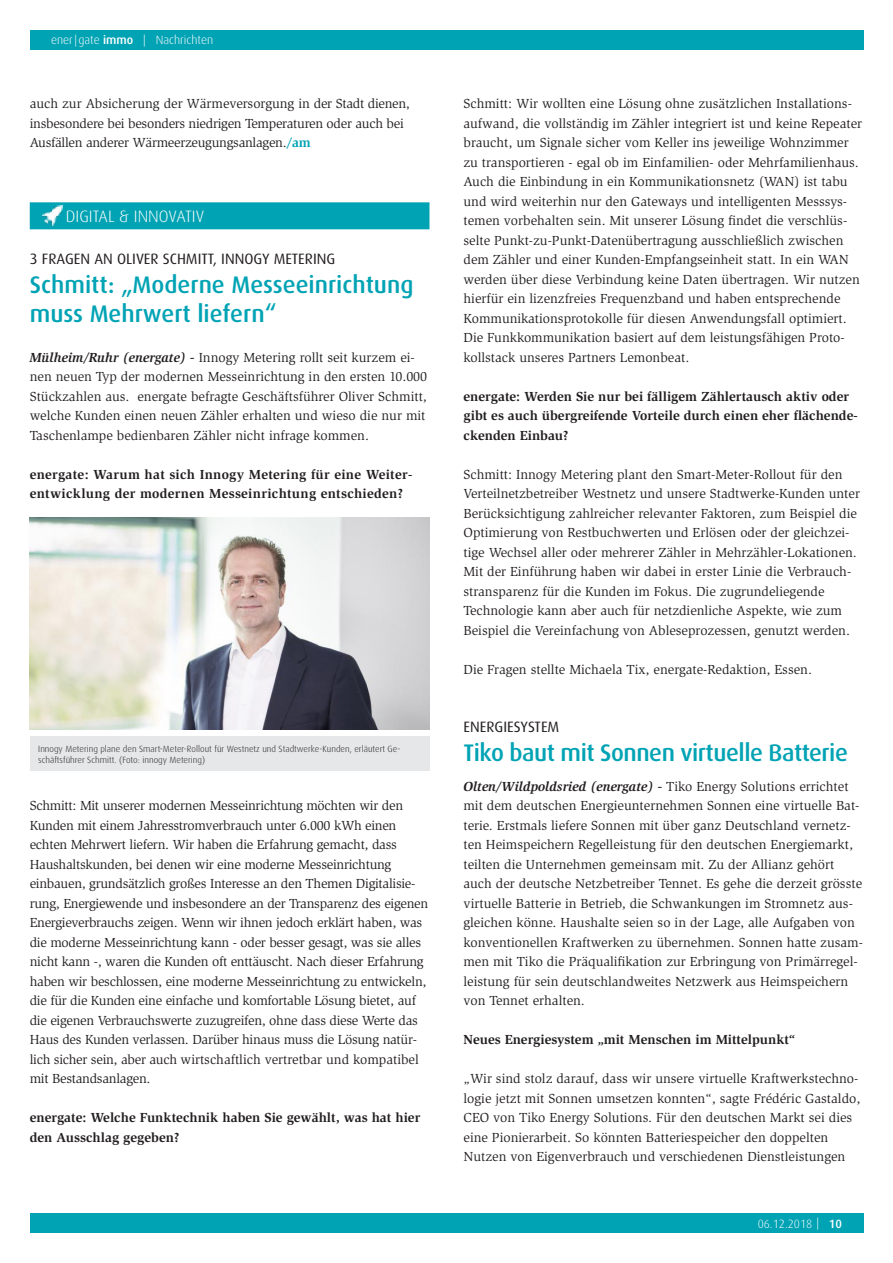
<style>
.page{position:relative;width:893px;height:1263px;background:#fff}
.page>*{position:absolute;margin:0;border:0;box-sizing:border-box;transform-origin:0 0}
.Headline{font:500 24px/28.8px "Dax";letter-spacing:-.005em;color:#00a3b4}
.Rubrikzeile{font:300 16.5px "Dax";color:#fff}
.Dachzeile{font:15px "Dax";color:#231f20}
.Fließtext{font:13.5px/19.5px "Slimbach";color:#231f20}
.Fließtext-2{font:13.5px/19.5px "Slimbach";letter-spacing:-.02em;color:#231f20}
.Fließtext-3{font:700 13.5px/19.5px "Slimbach";color:#231f20}
.Fließtext-4{font:700 13.5px/19.5px "Slimbach";letter-spacing:.02em;color:#231f20}
.t1{font:300 12px "Dax";color:#fff}
.Bildunterschrift{font:300 9px/10.8px "Dax";color:#231f20}
.s1{font-weight:500}
.s2{font-weight:700;color:#00a3b4}
.s3{font-weight:700;font-style:italic}
</style>
<div class="page">
<div style="left:30px;top:1214px;width:833px;height:19px;background:#00a3b4"></div>
<div style="left:30px;top:30px;width:833px;height:20px;background:#00a3b4"></div>
<div style="left:30px;top:202px;width:399px;height:27px;background:#00a3b4"></div>
<img style="left:43px;top:206px;width:19px;height:19px">
<img style="left:30px;top:518px;width:399px;height:212px">
<div style="left:30px;top:736px;width:399px;height:35px;background:#e6e7e9"></div>
<p class="t1" style="left:51px;top:33px;width:164px">ener|gate <span class="s1">immo</span> | Nachrichten</p>
<p class="Fließtext-2" style="left:30px;top:94px;width:382px">auch zur Absicherung der Wärmeversorgung in der Stadt dienen, insbesondere bei besonders niedrigen Temperaturen oder auch bei<br>Ausfällen anderer Wärmeerzeugungsanlagen.<span class="s2">/am</span></p>
<p class="Rubrikzeile" style="left:66px;top:207px;width:140px">DIGITAL &amp; INNOVATIV</p>
<p class="Dachzeile" style="left:30px;top:250px;width:307px">3 FRAGEN AN OLIVER SCHMITT, INNOGY METERING</p>
<p class="Headline" style="left:30px;top:270px;width:385px">Schmitt: „Moderne Messeeinrichtung muss Mehrwert liefern“</p>
<p class="Fließtext" style="left:30px;top:347px;width:399px"><span class="s3">Mülheim/Ruhr (energate) -</span> Innogy Metering rollt seit kurzem ei&shy;nen neuen Typ der modernen Messeinrichtung in den ersten 10.000<br>Stückzahlen aus. energate befragte Geschäftsführer Oliver Schmitt, welche Kunden einen neuen Zähler erhalten und wieso die nur mit Taschenlampe bedienbaren Zähler nicht infrage kommen.</p>
<p class="Fließtext-4" style="left:30px;top:464px;width:384px">energate: Warum hat sich Innogy Metering für eine Weiter&shy;entwicklung der modernen Messeinrichtung entschieden?</p>
<p class="Bildunterschrift" style="left:38px;top:743px;width:364px">Innogy Metering plane den Smart-Meter-Rollout für Westnetz und Stadtwerke-Kunden, erläutert Ge&shy;schäftsführer Schmitt. (Foto: innogy Metering)</p>
<p class="Fließtext-2" style="left:30px;top:796px;width:400px">Schmitt: Mit unserer modernen Messeinrichtung möchten wir den Kunden mit einem Jahresstromverbrauch unter 6.000 kWh einen echten Mehrwert liefern. Wir haben die Erfahrung gemacht, dass Haushaltskunden, bei denen wir eine moderne Messeinrichtung einbauen, grundsätzlich großes Interesse an den Themen Digitalisie&shy;rung, Energiewende und insbesondere an der Transparenz des eigenen Energieverbrauchs zeigen. Wenn wir ihnen jedoch erklärt haben, was die moderne Messeinrichtung kann - oder besser gesagt, was sie alles nicht kann -, waren die Kunden oft enttäuscht. Nach dieser Erfahrung haben wir beschlossen, eine moderne Messeinrichtung zu entwickeln, die für die Kunden eine einfache und komfortable Lösung bietet, auf die eigenen Verbrauchswerte zuzugreifen, ohne dass diese Werte das Haus des Kunden verlassen. Darüber hinaus muss die Lösung natür&shy;lich sicher sein, aber auch wirtschaftlich vertretbar und kompatibel mit Bestandsanlagen.</p>
<p class="Fließtext-3" style="left:30px;top:1108px;width:392px">energate: Welche Funktechnik haben Sie gewählt, was hat hier den Ausschlag gegeben?</p>
<p class="Fließtext" style="left:463px;top:94px;width:400px">Schmitt: Wir wollten eine Lösung ohne zusätzlichen Installations&shy;aufwand, die vollständig im Zähler integriert ist und keine Repeater braucht, um Signale sicher vom Keller ins jeweilige Wohnzimmer zu transportieren - egal ob im Einfamilien- oder Mehrfamilienhaus.<br>Auch die Einbindung in ein Kommunikationsnetz (WAN) ist tabu und wird weiterhin nur den Gateways und intelligenten Messsys&shy;temen vorbehalten sein. Mit unserer Lösung findet die verschlüs&shy;selte Punkt-zu-Punkt-Datenübertragung ausschließlich zwischen dem Zähler und einer Kunden-Empfangseinheit statt. In ein WAN werden über diese Verbindung keine Daten übertragen. Wir nutzen hierfür ein lizenzfreies Frequenzband und haben entsprechende Kommunikationsprotokolle für diesen Anwendungsfall optimiert.<br>Die Funkkommunikation basiert auf dem leistungsfähigen Proto&shy;kollstack unseres Partners Lemonbeat.</p>
<p class="Fließtext-3" style="left:463px;top:386px;width:396px">energate: Werden Sie nur bei fälligem Zählertausch aktiv oder gibt es auch übergreifende Vorteile durch einen eher flächende&shy;ckenden Einbau?</p>
<p class="Fließtext" style="left:463px;top:464px;width:398px">Schmitt: Innogy Metering plant den Smart-Meter-Rollout für den Verteilnetzbetreiber Westnetz und unsere Stadtwerke-Kunden unter Berücksichtigung zahlreicher relevanter Faktoren, zum Beispiel die Optimierung von Restbuchwerten und Erlösen oder der gleichzei&shy;tige Wechsel aller oder mehrerer Zähler in Mehrzähler-Lokationen.<br>Mit der Einführung haben wir dabei in erster Linie die Verbrauch&shy;stransparenz für die Kunden im Fokus. Die zugrundeliegende Technologie kann aber auch für netzdienliche Aspekte, wie zum Beispiel die Vereinfachung von Ableseprozessen, genutzt werden.</p>
<p class="Fließtext" style="left:463px;top:659px;width:350px">Die Fragen stellte Michaela Tix, energate-Redaktion, Essen.</p>
<p class="Dachzeile" style="left:463px;top:718px;width:97px">ENERGIESYSTEM</p>
<p class="Headline" style="left:463px;top:738px;width:386px">Tiko baut mit Sonnen virtuelle Batterie</p>
<p class="Fließtext" style="left:463px;top:776px;width:401px"><span class="s3">Olten/Wildpoldsried (energate) -</span> Tiko Energy Solutions errichtet mit dem deutschen Energieunternehmen Sonnen eine virtuelle Bat&shy;terie. Erstmals liefere Sonnen mit über ganz Deutschland vernetz&shy;ten Heimspeichern Regelleistung für den deutschen Energiemarkt, teilten die Unternehmen gemeinsam mit. Zu der Allianz gehört auch der deutsche Netzbetreiber Tennet. Es gehe die derzeit grösste virtuelle Batterie in Betrieb, die Schwankungen im Stromnetz aus&shy;gleichen könne. Haushalte seien so in der Lage, alle Aufgaben von konventionellen Kraftwerken zu übernehmen. Sonnen hatte zusam&shy;men mit Tiko die Präqualifikation zur Erbringung von Primärregel&shy;leistung für sein deutschlandweites Netzwerk aus Heimspeichern von Tennet erhalten.</p>
<p class="Fließtext-3" style="left:463px;top:1030px;width:333px">Neues Energiesystem „mit Menschen im Mittelpunkt“</p>
<p class="Fließtext" style="left:463px;top:1069px;width:398px">„Wir sind stolz darauf, dass wir unsere virtuelle Kraftwerkstechno&shy;logie jetzt mit Sonnen umsetzen konnten“, sagte Frédéric Gastaldo, CEO von Tiko Energy Solutions. Für den deutschen Markt sei dies eine Pionierarbeit. So könnten Batteriespeicher den doppelten Nutzen von Eigenverbrauch und verschiedenen Dienstleistungen</p>
<p class="t1" style="left:758px;top:1217px;width:86px">06.12.2018 | <span class="s1">10</span></p>
</div>
